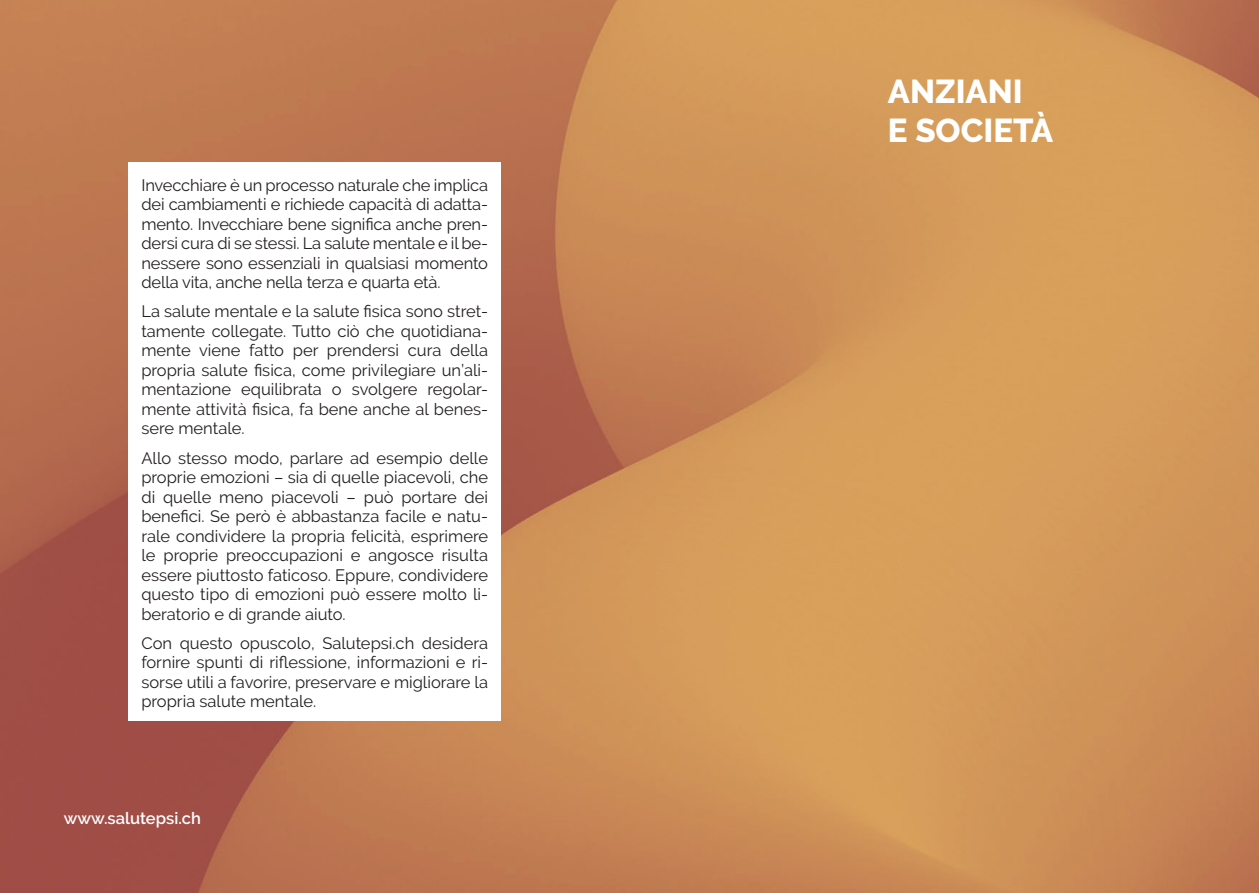
<style>
.page{position:relative;width:1259px;height:893px;background:#fff}
.page>*{position:absolute;margin:0;border:0;box-sizing:border-box;transform-origin:0 0}
.t1{font:800 33px/39px "Raleway";color:#fff}
.t2{font:16.5px/19.5px "Raleway";color:#231f20;text-align:justify}
.t3{font:600 16.5px "Raleway";color:#fff}
</style>
<div class="page">
<img style="left:0;top:0;width:1259px;height:893px">
<div style="left:129px;top:162px;width:372px;height:558px;background:#fff"></div>
<p class="t2" style="left:141px;top:175px;width:348px">Invecchiare è un processo naturale che implica dei cambiamenti e richiede capacità di adatta&shy;mento. Invecchiare bene significa anche pren&shy;dersi cura di se stessi. La salute mentale e il be&shy;nessere sono essenziali in qualsiasi momento della vita, anche nella terza e quarta età.</p>
<p class="t2" style="left:141px;top:302px;width:348px">La salute mentale e la salute fisica sono stret&shy;tamente collegate. Tutto ciò che quotidiana&shy;mente viene fatto per prendersi cura della propria salute fisica, come privilegiare un’ali&shy;mentazione equilibrata o svolgere regolar&shy;mente attività fisica, fa bene anche al benes&shy;sere mentale.</p>
<p class="t2" style="left:141px;top:448px;width:348px">Allo stesso modo, parlare ad esempio delle proprie emozioni – sia di quelle piacevoli, che di quelle meno piacevoli – può portare dei benefici. Se però è abbastanza facile e natu&shy;rale condividere la propria felicità, esprimere le proprie preoccupazioni e angosce risulta essere piuttosto faticoso. Eppure, condividere questo tipo di emozioni può essere molto li&shy;beratorio e di grande aiuto.</p>
<p class="t2" style="left:141px;top:633px;width:348px">Con questo opuscolo, Salutepsi.ch desidera fornire spunti di riflessione, informazioni e ri&shy;sorse utili a favorire, preservare e migliorare la propria salute mentale.</p>
<p class="t3" style="left:64px;top:809px;width:139px">www.salutepsi.ch</p>
<h1 class="t1" style="left:888px;top:72px;width:167px">ANZIANI<br>E SOCIETÀ</h1>
</div>
